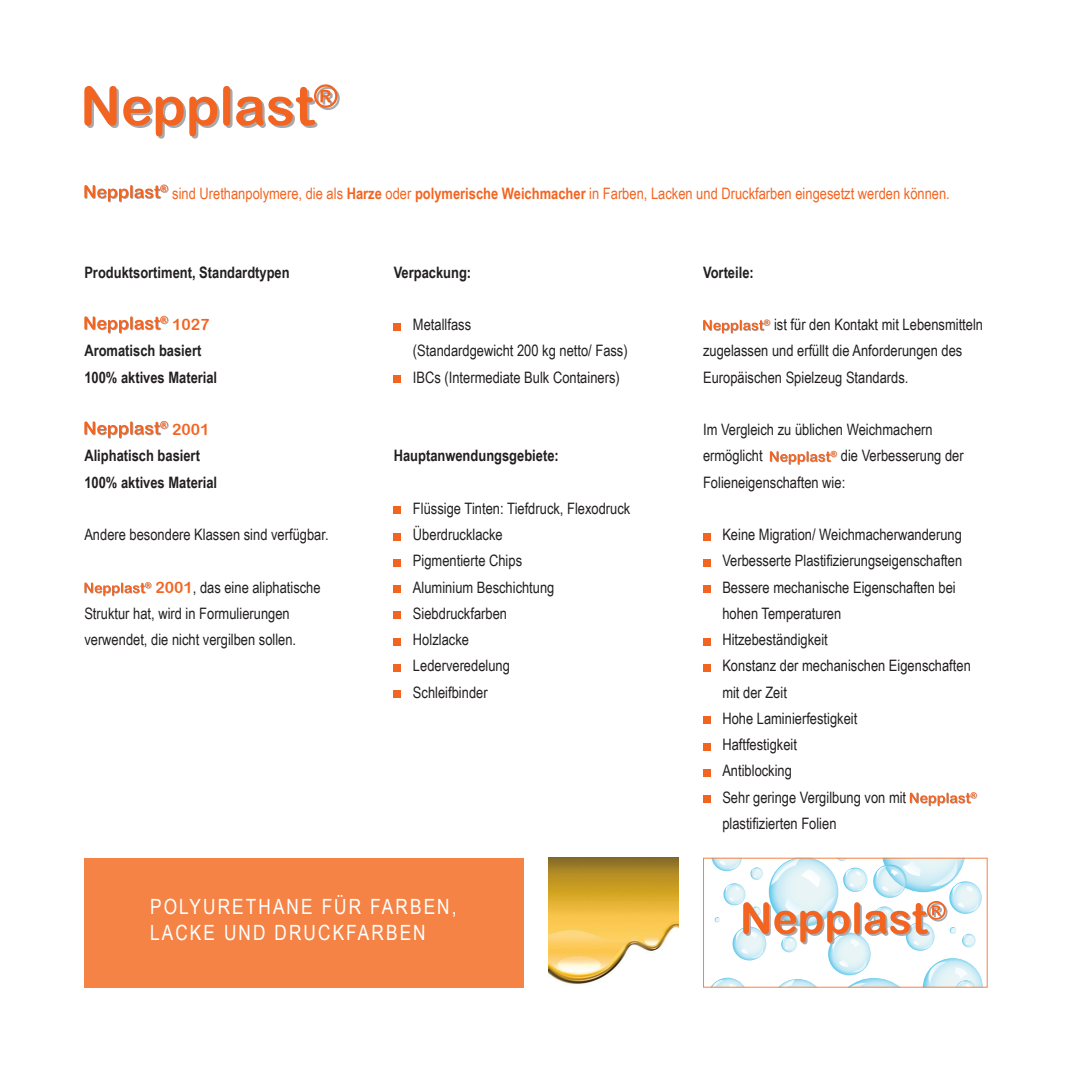
<style>
.page{position:relative;width:1072px;height:1072px;background:#fff}
.page>*{position:absolute;margin:0;border:0;box-sizing:border-box;transform-origin:0 0}
.t1{font:21px/25.2px "Arial Narrow";letter-spacing:.1em;color:#fff}
.t2{font:15.75px/26.2px "Arial Narrow";color:#231f20}
.t3{font:700 15.75px/26.2px "Arial Narrow";color:#231f20}
.t4{font:15.75px "Arial Narrow";color:#f36421}
.t5{font:15.75px "Arial Rounded MT Bold";color:#f36421}
.s1{font-weight:700}
.s2{font-family:"Arial Rounded MT Bold";color:#f36421}
</style>
<div class="page">
<img style="left:548px;top:857px;width:130px;height:127px">
<svg style="left:84px;top:316px;width:85px;height:18px"></svg>
<svg style="left:84px;top:421px;width:85px;height:18px"></svg>
<svg style="left:84px;top:582px;width:68px;height:14px"></svg>
<div style="left:394px;top:323px;width:7px;height:7px;background:#f36421"></div>
<div style="left:394px;top:375px;width:7px;height:7px;background:#f36421"></div>
<div style="left:394px;top:507px;width:7px;height:7px;background:#f36421"></div>
<div style="left:394px;top:533px;width:7px;height:7px;background:#f36421"></div>
<div style="left:394px;top:559px;width:7px;height:7px;background:#f36421"></div>
<div style="left:394px;top:585px;width:7px;height:7px;background:#f36421"></div>
<div style="left:394px;top:612px;width:7px;height:7px;background:#f36421"></div>
<div style="left:394px;top:638px;width:7px;height:7px;background:#f36421"></div>
<div style="left:394px;top:664px;width:7px;height:7px;background:#f36421"></div>
<div style="left:394px;top:690px;width:7px;height:7px;background:#f36421"></div>
<svg style="left:703px;top:319px;width:67px;height:15px"></svg>
<svg style="left:770px;top:451px;width:67px;height:14px"></svg>
<div style="left:703px;top:533px;width:7px;height:7px;background:#f36421"></div>
<div style="left:703px;top:559px;width:7px;height:7px;background:#f36421"></div>
<div style="left:703px;top:585px;width:7px;height:7px;background:#f36421"></div>
<div style="left:703px;top:638px;width:7px;height:7px;background:#f36421"></div>
<div style="left:703px;top:664px;width:7px;height:7px;background:#f36421"></div>
<div style="left:703px;top:717px;width:7px;height:7px;background:#f36421"></div>
<div style="left:703px;top:743px;width:7px;height:7px;background:#f36421"></div>
<div style="left:703px;top:769px;width:7px;height:7px;background:#f36421"></div>
<div style="left:703px;top:795px;width:7px;height:7px;background:#f36421"></div>
<svg style="left:909px;top:792px;width:68px;height:14px"></svg>
<div style="left:84px;top:857px;width:439px;height:130px;background:#f58345"></div>
<svg style="left:84px;top:84px;width:256px;height:55px"></svg>
<svg style="left:710px;top:857px;width:272px;height:130px"></svg>
<svg style="left:84px;top:184px;width:85px;height:18px"></svg>
<p class="t4" style="left:172px;top:182px;width:779px">sind Urethanpolymere, die als <span class="s1">Harze</span> oder <span class="s1">polymerische Weichmacher</span> in Farben, Lacken und Druckfarben eingesetzt werden können.</p>
<p class="t3" style="left:84px;top:258px;width:207px">Produktsortiment, Standardtypen</p>
<p class="t5" style="left:172px;top:315px;width:39px">1027</p>
<p class="t3" style="left:84px;top:337px;width:134px">Aromatisch basiert<br>100% aktives Material</p>
<p class="t5" style="left:172px;top:420px;width:39px">2001</p>
<p class="t3" style="left:84px;top:442px;width:134px">Aliphatisch basiert<br>100% aktives Material</p>
<p class="t2" style="left:84px;top:521px;width:246px">Andere besondere Klassen sind verfügbar.</p>
<p class="t2" style="left:84px;top:573px;width:238px;text-indent:71px"><span class="s2">2001</span>, das eine aliphatische<br>Struktur hat, wird in Formulierungen verwendet, die nicht vergilben sollen.</p>
<p class="t3" style="left:394px;top:258px;width:79px">Verpackung:</p>
<p class="t2" style="left:413px;top:311px;width:216px">Metallfass<br>(Standardgewicht 200 kg netto/ Fass)<br>IBCs (Intermediate Bulk Containers)</p>
<p class="t3" style="left:394px;top:442px;width:167px">Hauptanwendungsgebiete:</p>
<p class="t2" style="left:413px;top:494px;width:219px">Flüssige Tinten: Tiefdruck, Flexodruck<br>Überdrucklacke<br>Pigmentierte Chips<br>Aluminium Beschichtung<br>Siebdruckfarben<br>Holzlacke<br>Lederveredelung<br>Schleifbinder</p>
<h1 class="t1" style="left:150px;top:893px;width:308px">POLYURETHANE FÜR FARBEN,<br>LACKE UND DRUCKFARBEN</h1>
<p class="t3" style="left:703px;top:258px;width:52px">Vorteile:</p>
<p class="t2" style="left:703px;top:311px;width:281px;text-indent:71px">ist für den Kontakt mit Lebensmitteln zugelassen und erfüllt die Anforderungen des<br>Europäischen Spielzeug Standards.</p>
<p class="t2" style="left:703px;top:416px;width:231px">Im Vergleich zu üblichen Weichmachern ermöglicht</p>
<p class="t2" style="left:703px;top:442px;width:262px;text-indent:138px">die Verbesserung der<br>Folieneigenschaften wie:</p>
<p class="t2" style="left:722px;top:521px;width:250px">Keine Migration/ Weichmacherwanderung<br>Verbesserte Plastifizierungseigenschaften<br>Bessere mechanische Eigenschaften bei hohen Temperaturen<br>Hitzebeständigkeit<br>Konstanz der mechanischen Eigenschaften mit der Zeit<br>Hohe Laminierfestigkeit<br>Haftfestigkeit<br>Antiblocking<br>Sehr geringe Vergilbung von mit plastifizierten Folien</p>
</div>
